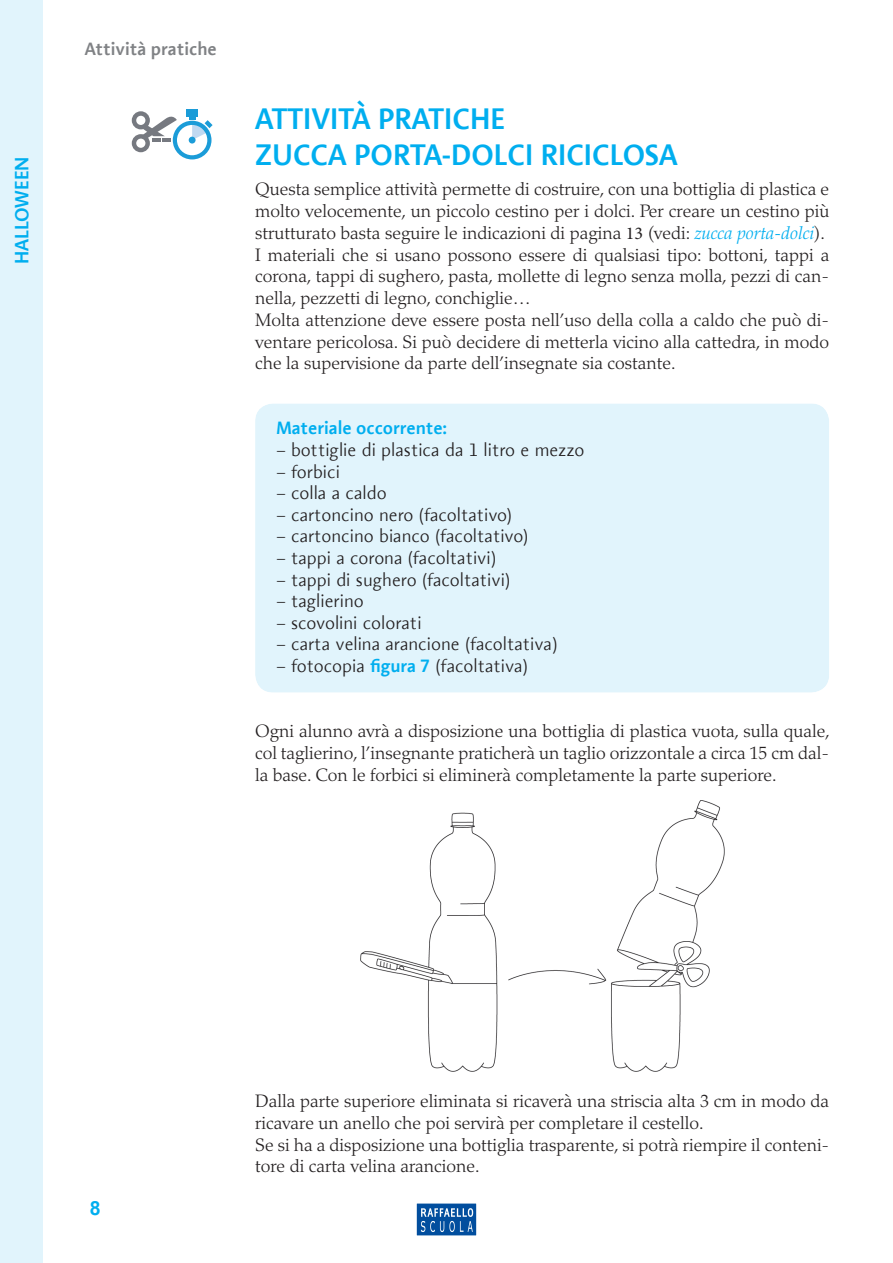
<style>
.page{position:relative;width:893px;height:1263px;background:#fff}
.page>*{position:absolute;margin:0;border:0;box-sizing:border-box;transform-origin:0 0}
.t1{font:600 30px/36px "Aroma LT Com";color:#00aeef}
.t2{font:600 19.5px "Aroma LT Com";color:#00aeef}
.t3{font:700 19.5px "Arial";color:#00aeef}
.t4{font:300 18px/21.8px "Palatino";color:#231f20}
.t5{font:300 18px "Aroma LT Com";color:#231f20}
.t6{font:600 18px "Aroma LT Com";color:#00aeef}
.t7{font:600 18px "Aroma LT Com";color:#808285}
.s1{font-family:"Minion Pro";font-weight:400}
.s2{font-style:italic;color:#00aeef}
.s3{font-weight:600;color:#00aeef}
</style>
<div class="page">
<div style="left:255px;top:403px;width:574px;height:289px;background:#e1f4fc;border-radius:18px"></div>
<div style="left:186px;top:109px;width:12px;height:8px;background:#1b9cd8"></div>
<svg style="left:132px;top:111px;width:81px;height:48px"></svg>
<div style="left:189px;top:137px;width:7px;height:7px;background:#1b9cd8;border-radius:50%"></div>
<img style="left:360px;top:800px;width:365px;height:272px">
<div style="left:0;top:0;width:42px;height:1263px;background:#e1f4fc"></div>
<img style="left:416px;top:1203px;width:61px;height:33px">
<p class="t2" style="left:9px;top:264px;width:109px;rotate:-90deg">HALLOWEEN</p>
<p class="t7" style="left:85px;top:37px;width:133px">Attività pratiche</p>
<h1 class="t1" style="left:255px;top:100px;width:424px">ATTIVITÀ PRATICHE<br>ZUCCA PORTA-DOLCI RICICLOSA</h1>
<p class="t4" style="left:255px;top:179px;width:576px">Questa semplice attività permette di costruire, con una bottiglia di plastica e molto velocemente, un piccolo cestino per i dolci. Per creare un cestino più strutturato basta seguire le indicazioni di pagina <span class="s1">13</span> (vedi: <span class="s2">zucca porta-dolci</span>).<br>I materiali che si usano possono essere di qualsiasi tipo: bottoni, tappi a corona, tappi di sughero, pasta, mollette di legno senza molla, pezzi di can&shy;nella, pezzetti di legno, conchiglie…<br>Molta attenzione deve essere posta nell’uso della colla a caldo che può di&shy;ventare pericolosa. Si può decidere di metterla vicino alla cattedra, in modo che la supervisione da parte dell’insegnate sia costante.</p>
<p class="t6" style="left:276px;top:416px;width:172px">Materiale occorrente:</p>
<p class="t5" style="left:276px;top:438px;width:309px">– bottiglie di plastica da 1 litro e mezzo</p>
<p class="t5" style="left:276px;top:460px;width:65px">– forbici</p>
<p class="t5" style="left:276px;top:482px;width:112px">– colla a caldo</p>
<p class="t5" style="left:276px;top:503px;width:237px">– cartoncino nero (facoltativo)</p>
<p class="t5" style="left:276px;top:525px;width:253px">– cartoncino bianco (facoltativo)</p>
<p class="t5" style="left:276px;top:546px;width:221px">– tappi a corona (facoltativi)</p>
<p class="t5" style="left:276px;top:568px;width:236px">– tappi di sughero (facoltativi)</p>
<p class="t5" style="left:276px;top:590px;width:89px">– taglierino</p>
<p class="t5" style="left:276px;top:611px;width:147px">– scovolini colorati</p>
<p class="t5" style="left:276px;top:633px;width:283px">– carta velina arancione (facoltativa)</p>
<p class="t5" style="left:276px;top:654px;width:253px">– fotocopia <span class="s3">figura 7</span> (facoltativa)</p>
<p class="t4" style="left:255px;top:720px;width:576px;text-align:justify">Ogni alunno avrà a disposizione una bottiglia di plastica vuota, sulla quale, col taglierino, l’insegnante praticherà un taglio orizzontale a circa 15 cm dal&shy;la base. Con le forbici si eliminerà completamente la parte superiore.</p>
<p class="t3" style="left:90px;top:1194px;width:12px">8</p>
<p class="t4" style="left:255px;top:1090px;width:576px">Dalla parte superiore eliminata si ricaverà una striscia alta 3 cm in modo da ricavare un anello che poi servirà per completare il cestello.<br>Se si ha a disposizione una bottiglia trasparente, si potrà riempire il conteni&shy;tore di carta velina arancione.</p>
</div>
